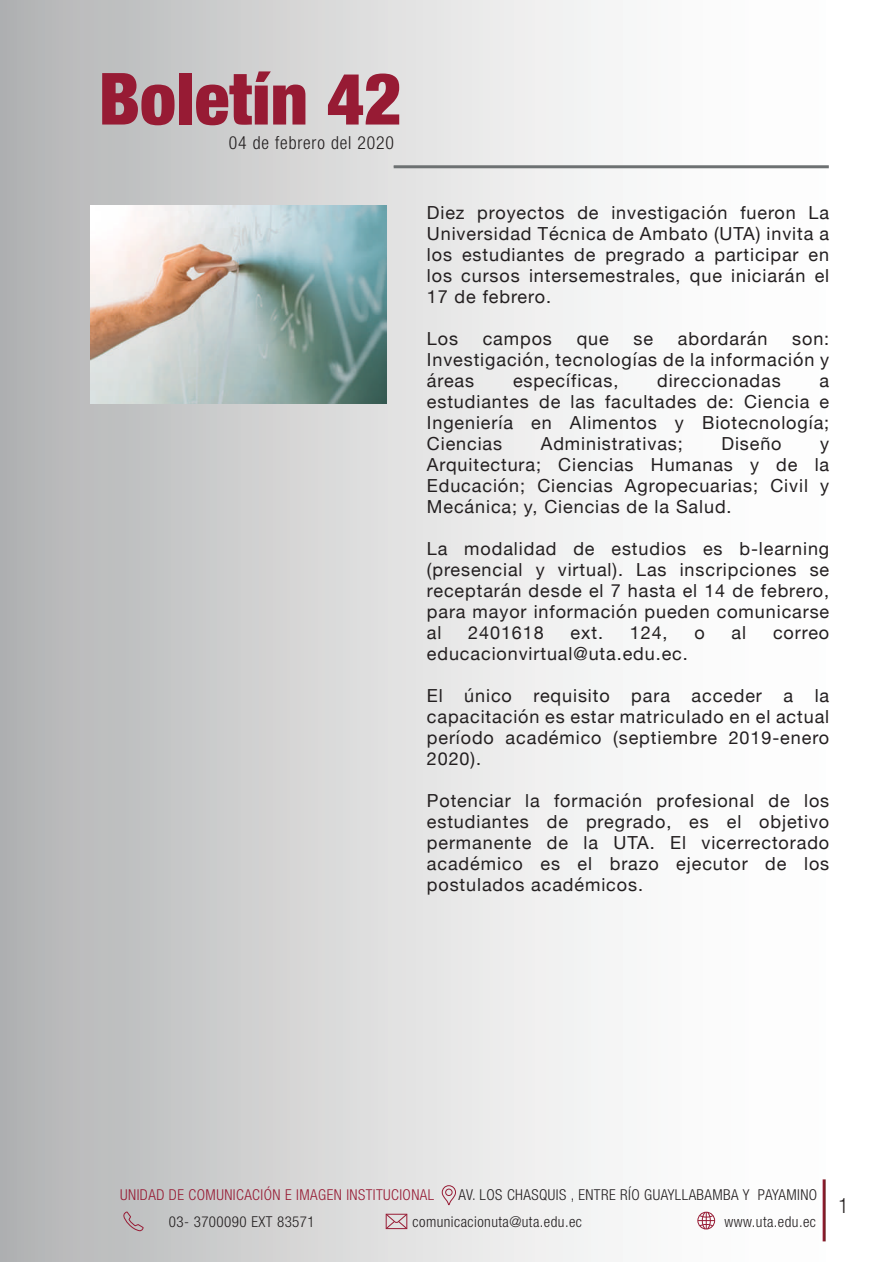
<style>
.page{position:relative;width:892px;height:1262px;background:#fff}
.page>*{position:absolute;margin:0;border:0;box-sizing:border-box;transform-origin:0 0}
.t1{font:900 condensed 72px "Helvetica Neue";color:#971b34}
.t2{font:300 condensed 21px "Helvetica Neue LT Pro";color:#231f20}
.t3{font:18px/21px "Helvetica Neue";letter-spacing:.05em;color:#231f20;text-align:justify}
.t4{font:300 condensed 18px "Helvetica Neue LT Pro";letter-spacing:.05em;color:#231f20}
.t5{font:300 condensed 15px "Helvetica Neue LT Pro";letter-spacing:.03em;color:#231f20}
.t6{font:300 condensed 15px "Helvetica Neue LT Pro";letter-spacing:.03em;color:#971b34}
</style>
<div class="page">
<div style="left:0;top:0;width:891px;height:1261px;background:linear-gradient(to right,#b7b8b9,#fff)"></div>
<hr style="left:393px;top:165px;width:435px;height:3px;background:#6d7172">
<hr style="left:822px;top:1179px;width:3px;height:62px;background:#fff">
<svg style="left:385px;top:1213px;width:22px;height:16px"></svg>
<svg style="left:123px;top:1210px;width:21px;height:21px"></svg>
<svg style="left:697px;top:1211px;width:17px;height:18px"></svg>
<svg style="left:441px;top:1184px;width:15px;height:21px"></svg>
<img style="left:90px;top:205px;width:296px;height:198px">
<h1 class="t1" style="left:98px;top:40px;width:304px">Boletín 42</h1>
<p class="t4" style="left:229px;top:133px;width:166px">04 de febrero del 2020</p>
<p class="t3" style="left:426px;top:203px;width:404px">Diez proyectos de investigación fueron La Universidad Técnica de Ambato (UTA) invita a los estudiantes de pregrado a participar en los cursos intersemestrales, que iniciarán el 17 de febrero.</p>
<p class="t3" style="left:426px;top:329px;width:33px">Los</p>
<p class="t3" style="left:482px;top:329px;width:71px">campos</p>
<p class="t3" style="left:576px;top:329px;width:34px">que</p>
<p class="t3" style="left:633px;top:329px;width:21px">se</p>
<p class="t3" style="left:677px;top:329px;width:91px">abordarán</p>
<p class="t3" style="left:426px;top:329px;width:404px;text-indent:365px">son:<br>Investigación, tecnologías de la información y áreas</p>
<p class="t3" style="left:512px;top:371px;width:107px">específicas,</p>
<p class="t3" style="left:657px;top:371px;width:125px">direccionadas</p>
<p class="t3" style="left:426px;top:371px;width:404px;text-indent:392px">a estudiantes de las facultades de: Ciencia e Ingeniería en Alimentos y Biotecnología; Ciencias</p>
<p class="t3" style="left:540px;top:434px;width:143px">Administrativas;</p>
<p class="t3" style="left:721px;top:434px;width:62px">Diseño</p>
<p class="t3" style="left:426px;top:434px;width:404px;text-indent:393px">y Arquitectura; Ciencias Humanas y de la Educación; Ciencias Agropecuarias; Civil y Mecánica; y, Ciencias de la Salud.</p>
<p class="t3" style="left:426px;top:539px;width:404px">La modalidad de estudios es b-learning (presencial y virtual). Las inscripciones se receptarán desde el 7 hasta el 14 de febrero, para mayor información pueden comunicarse al</p>
<p class="t3" style="left:468px;top:623px;width:77px">2401618</p>
<p class="t3" style="left:570px;top:623px;width:34px">ext.</p>
<p class="t3" style="left:629px;top:623px;width:39px">124,</p>
<p class="t3" style="left:694px;top:623px;width:12px">o</p>
<p class="t3" style="left:731px;top:623px;width:16px">al</p>
<p class="t3" style="left:772px;top:623px;width:58px">correo</p>
<p class="t3" style="left:426px;top:644px;width:262px">educacionvirtual@uta.edu.ec.</p>
<p class="t3" style="left:426px;top:686px;width:404px">El único requisito para acceder a la capacitación es estar matriculado en el actual período académico (septiembre 2019-enero 2020).</p>
<p class="t3" style="left:426px;top:791px;width:404px">Potenciar la formación profesional de los estudiantes de pregrado, es el objetivo permanente de la UTA. El vicerrectorado académico es el brazo ejecutor de los postulados académicos.</p>
<p class="t6" style="left:120px;top:1186px;width:315px">UNIDAD DE COMUNICACIÓN E IMAGEN INSTITUCIONAL</p>
<p class="t5" style="left:458px;top:1186px;width:360px">AV. LOS CHASQUIS , ENTRE RÍO GUAYLLABAMBA Y PAYAMINO</p>
<p class="t5" style="left:169px;top:1213px;width:147px">03- 3700090 EXT 83571</p>
<p class="t5" style="left:412px;top:1213px;width:171px">comunicacionuta@uta.edu.ec</p>
<p class="t5" style="left:724px;top:1213px;width:93px">www.uta.edu.ec</p>
<p class="t2" style="left:838px;top:1193px;width:12px">1</p>
</div>
